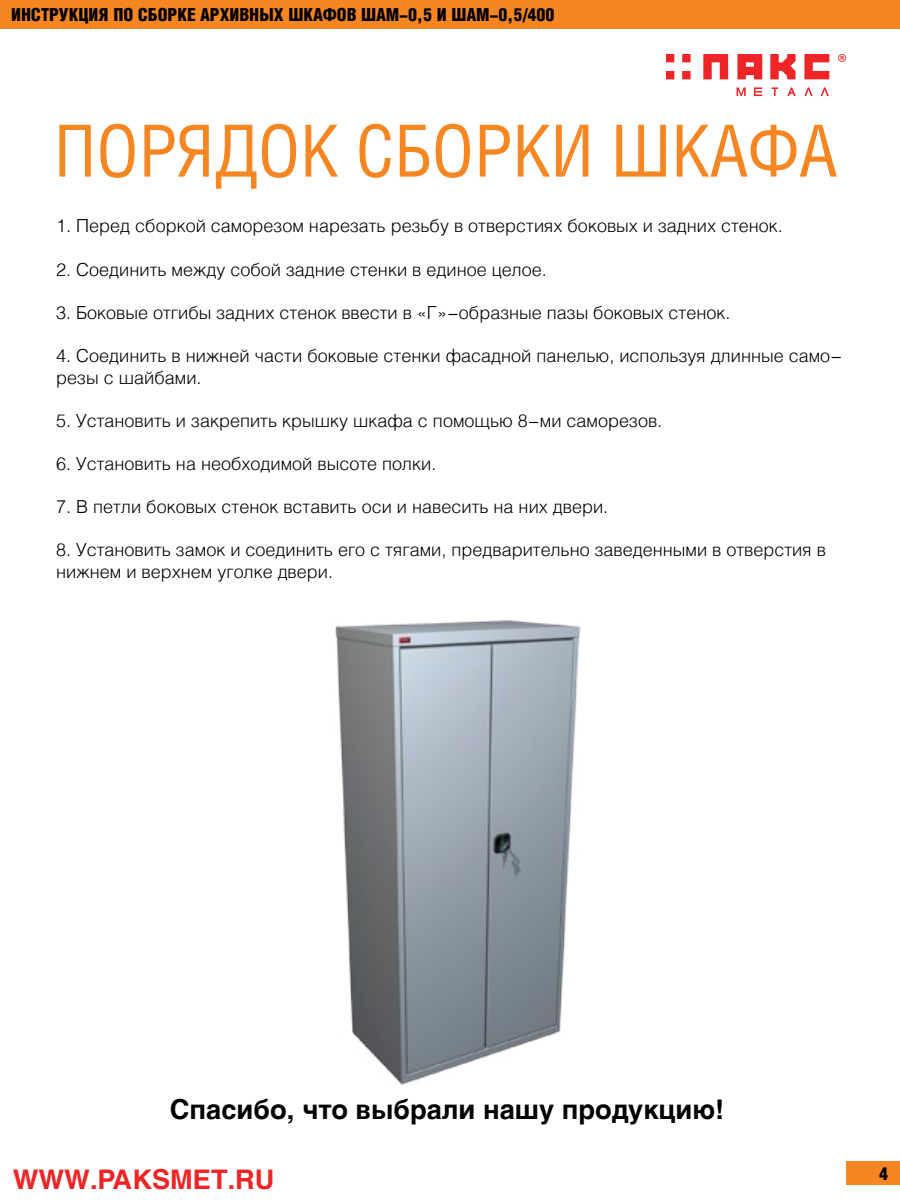
<style>
.page{position:relative;width:900px;height:1200px;background:#fff}
.page>*{position:absolute;margin:0;border:0;box-sizing:border-box;transform-origin:0 0}
.t1{font:72px "Helios Cond";color:#f68621}
.t2{font:27px "Helios";color:#000}
.t3{font:27px "Helios";color:#ee2527}
.t4{font:300 18px/21.6px "Helios";color:#000}
.t5{font:900 18px "Helios Cond";color:#000}
</style>
<div class="page">
<div style="left:0;top:0;width:900px;height:28px;background:#f68621"></div>
<div style="left:846px;top:1161px;width:54px;height:23px;background:#f68621"></div>
<img style="left:335px;top:620px;width:246px;height:465px">
<svg style="left:666px;top:54px;width:180px;height:42px"></svg>
<p class="t5" style="left:11px;top:5px;width:545px">Инструкция по сборке архивных шкафов ШАМ-0,5 и ШАМ-0,5/400</p>
<h1 class="t1" style="left:54px;top:111px;width:785px">порядок сборки шкафа</h1>
<p class="t4" style="left:56px;top:215px;width:728px">1. Перед сборкой саморезом нарезать резьбу в отверстиях боковых и задних стенок.</p>
<p class="t4" style="left:56px;top:258px;width:492px">2. Соединить между собой задние стенки в единое целое.</p>
<p class="t4" style="left:56px;top:301px;width:676px">3. Боковые отгибы задних стенок ввести в «Г»-образные пазы боковых стенок.</p>
<p class="t4" style="left:56px;top:345px;width:787px">4. Соединить в нижней части боковые стенки фасадной панелью, используя длинные само&shy;резы с шайбами.</p>
<p class="t4" style="left:56px;top:409px;width:607px">5. Установить и закрепить крышку шкафа с помощью 8-ми саморезов.</p>
<p class="t4" style="left:56px;top:453px;width:382px">6. Установить на необходимой высоте полки.</p>
<p class="t4" style="left:56px;top:496px;width:554px">7. В петли боковых стенок вставить оси и навесить на них двери.</p>
<p class="t4" style="left:56px;top:539px;width:771px">8. Установить замок и соединить его с тягами, предварительно заведенными в отверстия в нижнем и верхнем уголке двери.</p>
<h2 class="t2" style="left:170px;top:1094px;width:556px">СПАСИБО, ЧТО ВЫБРАЛИ НАШУ ПРОДУКЦИЮ!</h2>
<h2 class="t3" style="left:13px;top:1164px;width:263px">WWW.PAKSMET.RU</h2>
<p class="t5" style="left:879px;top:1164px;width:11px">4</p>
</div>
